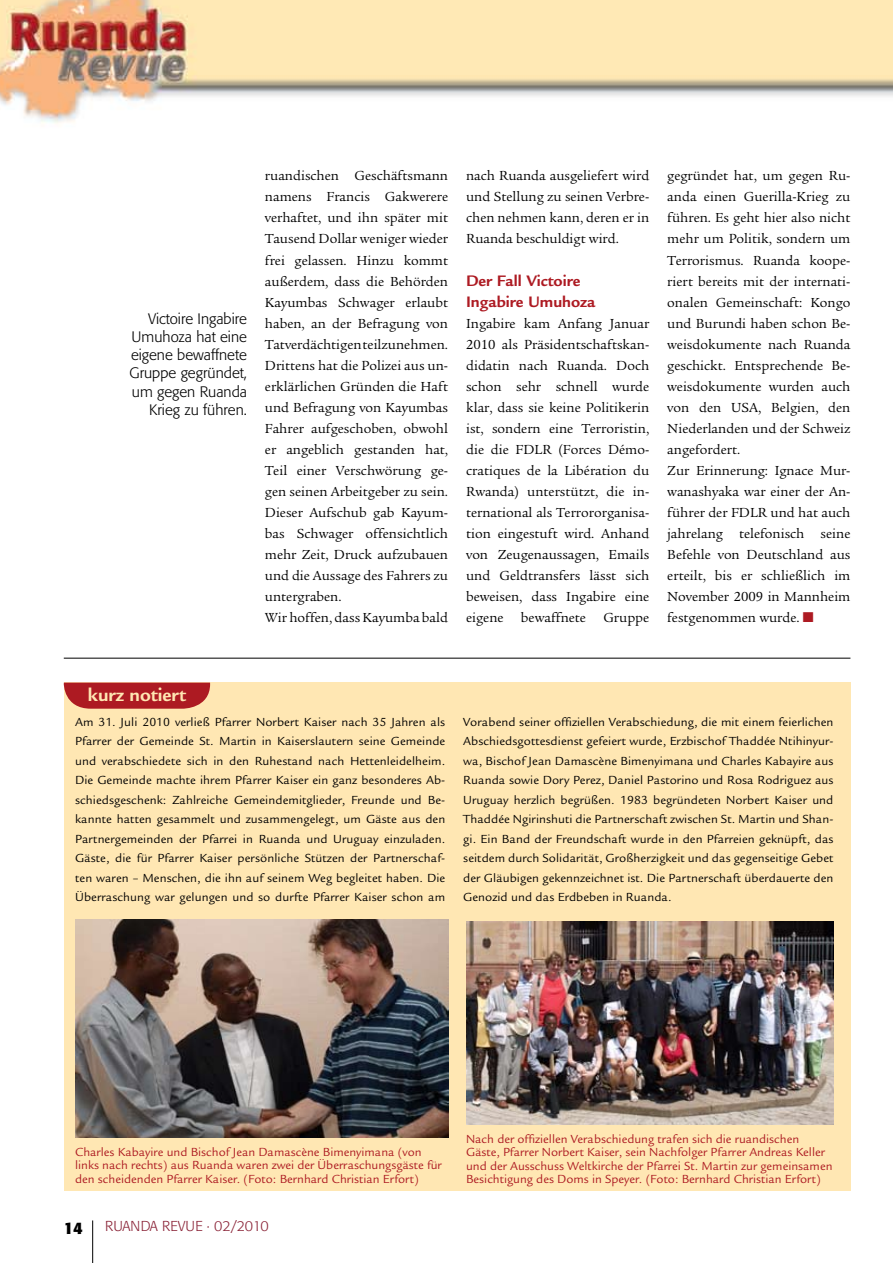
<style>
.page{position:relative;width:893px;height:1263px;background:#fff}
.page>*{position:absolute;margin:0;border:0;box-sizing:border-box;transform-origin:0 0}
.t1{font:700 19.5px "Legacy Sans";color:#ffe7b3}
.t2{font:700 16.5px/21px "Legacy Sans";color:#ad1a22}
.t3{font:700 16.5px "Formata";color:#000}
.t4{font:300 15px/18px "Formata";color:#000;text-align:right}
.t5{font:14.25px/21px "Legacy Serif";color:#000}
.t6{font:300 14.25px "Formata";color:#8a2337}
.t7{font:12.75px/19.5px "Legacy Sans";letter-spacing:.005em;color:#000;text-align:justify}
.t8{font:12.75px/13.5px "Legacy Sans";color:#ad1a22}
.s1{color:#ad1a22}
</style>
<div class="page">
<img style="left:0;top:0;width:893px;height:124px">
<hr style="left:92px;top:1220px;width:1px;height:43px;background:#000">
<hr style="left:64px;top:658px;width:786px;height:1px;background:#000">
<div style="left:64px;top:682px;width:786px;height:509px;background:#ffe7b3"></div>
<svg style="left:64px;top:683px;width:146px;height:26px"></svg>
<img style="left:466px;top:922px;width:367px;height:203px">
<img style="left:75px;top:919px;width:373px;height:219px">
<p class="t4" style="left:129px;top:310px;width:119px">Victoire Ingabire<br>Umuhoza hat eine eigene bewaffnete<br>Gruppe gegründet, um gegen Ruanda<br>Krieg zu führen.</p>
<p class="t5" style="left:265px;top:165px;width:185px">ruandischen Geschäftsmann namens Francis Gakwerere verhaftet, und ihn später mit<br>Tausend Dollar weniger wieder frei gelassen. Hinzu kommt außerdem, dass die Behörden<br>Kayumbas Schwager erlaubt haben, an der Befragung von<br>Tatverdächtigen teilzunehmen.<br>Drittens hat die Polizei aus un&shy;erklärlichen Gründen die Haft und Befragung von Kayumbas<br>Fahrer aufgeschoben, obwohl er angeblich gestanden hat,<br>Teil einer Verschwörung ge&shy;gen seinen Arbeitgeber zu sein.<br>Dieser Aufschub gab Kayum&shy;bas Schwager offensichtlich mehr Zeit, Druck aufzubauen und die Aussage des Fahrers zu untergraben.<br>Wir hoffen, dass Kayumba bald</p>
<p class="t5" style="left:466px;top:165px;width:185px;text-align:justify">nach Ruanda ausgeliefert wird und Stellung zu seinen Verbre&shy;chen nehmen kann, deren er in Ruanda beschuldigt wird.</p>
<p class="t2" style="left:466px;top:270px;width:131px">Der Fall Victoire<br>Ingabire Umuhoza</p>
<p class="t5" style="left:466px;top:313px;width:185px;text-align:justify">Ingabire kam Anfang Januar 2010 als Präsidentschaftskan&shy;didatin nach Ruanda. Doch schon sehr schnell wurde klar, dass sie keine Politikerin ist, sondern eine Terroristin, die die FDLR (Forces Démo&shy;cratiques de la Libération du Rwanda) unterstützt, die in&shy;ternational als Terrororganisa&shy;tion eingestuft wird. Anhand von Zeugenaussagen, Emails und Geldtransfers lässt sich beweisen, dass Ingabire eine eigene bewaffnete Gruppe</p>
<p class="t5" style="left:667px;top:165px;width:185px">gegründet hat, um gegen Ru&shy;anda einen Guerilla-Krieg zu führen. Es geht hier also nicht mehr um Politik, sondern um<br>Terrorismus. Ruanda koope&shy;riert bereits mit der internati&shy;onalen Gemeinschaft: Kongo und Burundi haben schon Be&shy;weisdokumente nach Ruanda geschickt. Entsprechende Be&shy;weisdokumente wurden auch von den USA, Belgien, den<br>Niederlanden und der Schweiz angefordert.<br>Zur Erinnerung: Ignace Mur&shy;wanashyaka war einer der An&shy;führer der FDLR und hat auch jahrelang telefonisch seine<br>Befehle von Deutschland aus erteilt, bis er schließlich im<br>November 2009 in Mannheim festgenommen wurde. <span class="s1">■</span></p>
<h1 class="t1" style="left:88px;top:683px;width:100px">kurz notiert</h1>
<p class="t7" style="left:75px;top:712px;width:372px">Am 31. Juli 2010 verließ Pfarrer Norbert Kaiser nach 35 Jahren als Pfarrer der Gemeinde St. Martin in Kaiserslautern seine Gemeinde und verabschiedete sich in den Ruhestand nach Hettenleidelheim.<br>Die Gemeinde machte ihrem Pfarrer Kaiser ein ganz besonderes Ab&shy;schiedsgeschenk: Zahlreiche Gemeindemitglieder, Freunde und Be&shy;kannte hatten gesammelt und zusammengelegt, um Gäste aus den Partnergemeinden der Pfarrei in Ruanda und Uruguay einzuladen.<br>Gäste, die für Pfarrer Kaiser persönliche Stützen der Partnerschaf&shy;ten waren – Menschen, die ihn auf seinem Weg begleitet haben. Die Überraschung war gelungen und so durfte Pfarrer Kaiser schon am</p>
<p class="t7" style="left:463px;top:712px;width:372px">Vorabend seiner offiziellen Verabschiedung, die mit einem feierlichen Abschiedsgottesdienst gefeiert wurde, Erzbischof Thaddée Ntihinyur&shy;wa, Bischof Jean Damascène Bimenyimana und Charles Kabayire aus Ruanda sowie Dory Perez, Daniel Pastorino und Rosa Rodriguez aus Uruguay herzlich begrüßen. 1983 begründeten Norbert Kaiser und Thaddée Ngirinshuti die Partnerschaft zwischen St. Martin und Shan&shy;gi. Ein Band der Freundschaft wurde in den Pfarreien geknüpft, das seitdem durch Solidarität, Großherzigkeit und das gegenseitige Gebet der Gläubigen gekennzeichnet ist. Die Partnerschaft überdauerte den Genozid und das Erdbeben in Ruanda.</p>
<p class="t8" style="left:75px;top:1145px;width:368px">Charles Kabayire und Bischof Jean Damascène Bimenyimana (von links nach rechts) aus Ruanda waren zwei der Überraschungsgäste für den scheidenden Pfarrer Kaiser. (Foto: Bernhard Christian Erfort)</p>
<p class="t3" style="left:64px;top:1217px;width:20px">14</p>
<p class="t6" style="left:105px;top:1218px;width:165px">RUANDA REVUE · 02/2010</p>
<p class="t8" style="left:466px;top:1132px;width:368px">Nach der offiziellen Verabschiedung trafen sich die ruandischen Gäste, Pfarrer Norbert Kaiser, sein Nachfolger Pfarrer Andreas Keller und der Ausschuss Weltkirche der Pfarrei St. Martin zur gemeinsamen Besichtigung des Doms in Speyer. (Foto: Bernhard Christian Erfort)</p>
</div>
